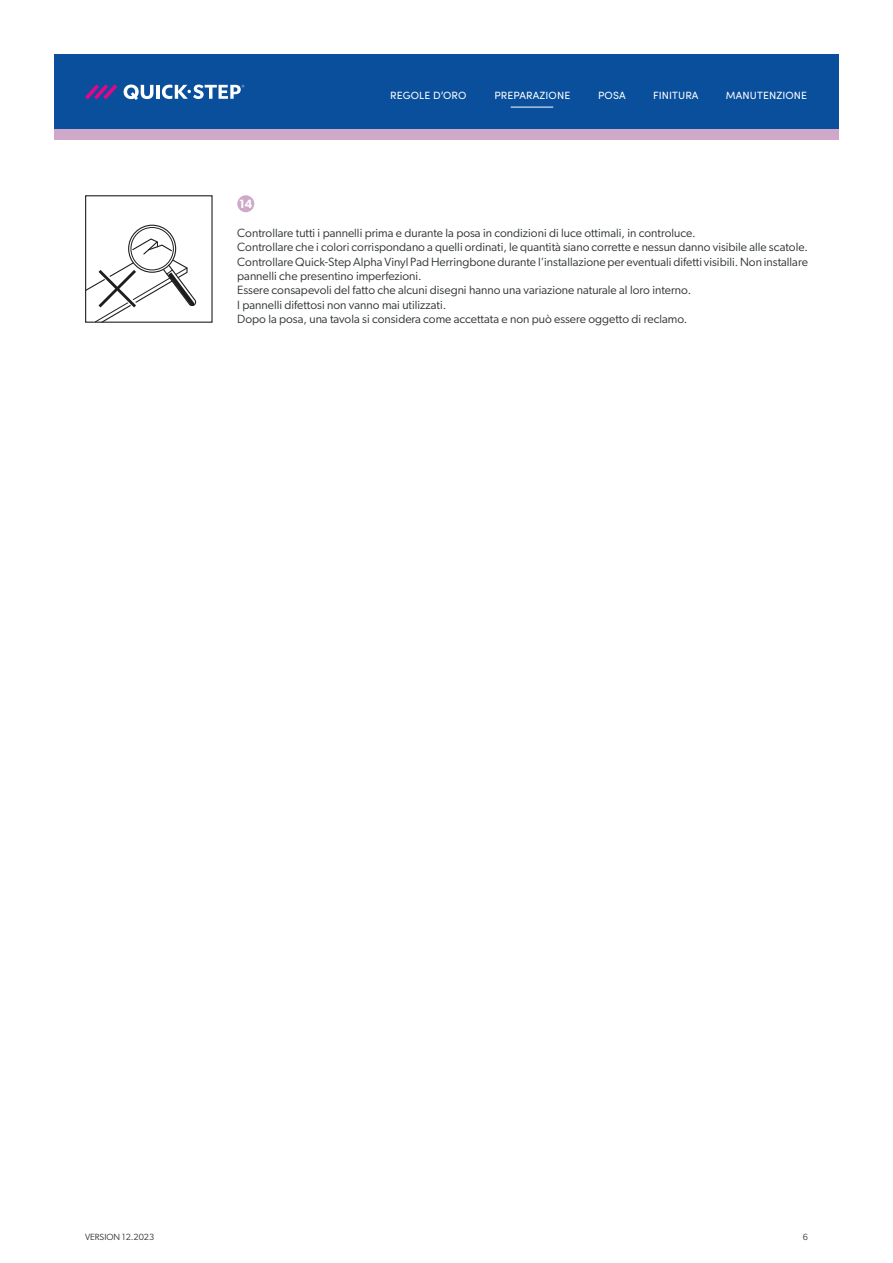
<style>
.page{position:relative;width:893px;height:1263px;background:#fff}
.page>*{position:absolute;margin:0;border:0;box-sizing:border-box;transform-origin:0 0}
.t1{font:12px/14.4px "Gibson";color:#2f3333}
.t2{font:600 12px "Gibson";color:#fff}
.t3{font:10.5px "Sofia Pro";letter-spacing:.01em;color:#fff}
.t4{font:9px "Gibson";color:#2f3333}
</style>
<div class="page">
<div style="left:54px;top:54px;width:785px;height:75px;background:#0a4f9c"></div>
<div style="left:54px;top:129px;width:785px;height:11px;background:#d0a8ca"></div>
<svg style="left:85px;top:84px;width:32px;height:15px"></svg>
<svg style="left:124px;top:85px;width:29px;height:15px"></svg>
<hr style="left:156px;top:85px;width:4px;height:14px;background:#fff">
<svg style="left:162px;top:85px;width:82px;height:14px"></svg>
<svg style="left:129px;top:225px;width:47px;height:47px"></svg>
<div style="left:131px;top:227px;width:43px;height:43px;border:1px solid #040506;border-radius:50%"></div>
<svg style="left:85px;top:238px;width:113px;height:85px"></svg>
<div style="left:237px;top:195px;width:17px;height:17px;background:#d0a8ca;border-radius:50%"></div>
<hr style="left:511px;top:107px;width:42px;height:1px;background:#fff">
<p class="t2" style="left:239px;top:196px;width:15px">14</p>
<p class="t3" style="left:390px;top:87px;width:78px">REGOLE D’ORO</p>
<p class="t3" style="left:494px;top:87px;width:77px">PREPARAZIONE</p>
<p class="t3" style="left:598px;top:87px;width:29px">POSA</p>
<p class="t3" style="left:653px;top:87px;width:47px">FINITURA</p>
<p class="t3" style="left:726px;top:87px;width:83px">MANUTENZIONE</p>
<p class="t1" style="left:237px;top:225px;width:572px">Controllare tutti i pannelli prima e durante la posa in condizioni di luce ottimali, in controluce.<br>Controllare che i colori corrispondano a quelli ordinati, le quantità siano corrette e nessun danno visibile alle scatole.<br>Controllare Quick-Step Alpha Vinyl Pad Herringbone durante l’installazione per eventuali difetti visibili. Non installare pannelli che presentino imperfezioni.<br>Essere consapevoli del fatto che alcuni disegni hanno una variazione naturale al loro interno.<br>I pannelli difettosi non vanno mai utilizzati.<br>Dopo la posa, una tavola si considera come accettata e non può essere oggetto di reclamo.</p>
<p class="t4" style="left:85px;top:1231px;width:71px">VERSION 12.2023</p>
<p class="t4" style="left:803px;top:1231px;width:7px">6</p>
</div>
